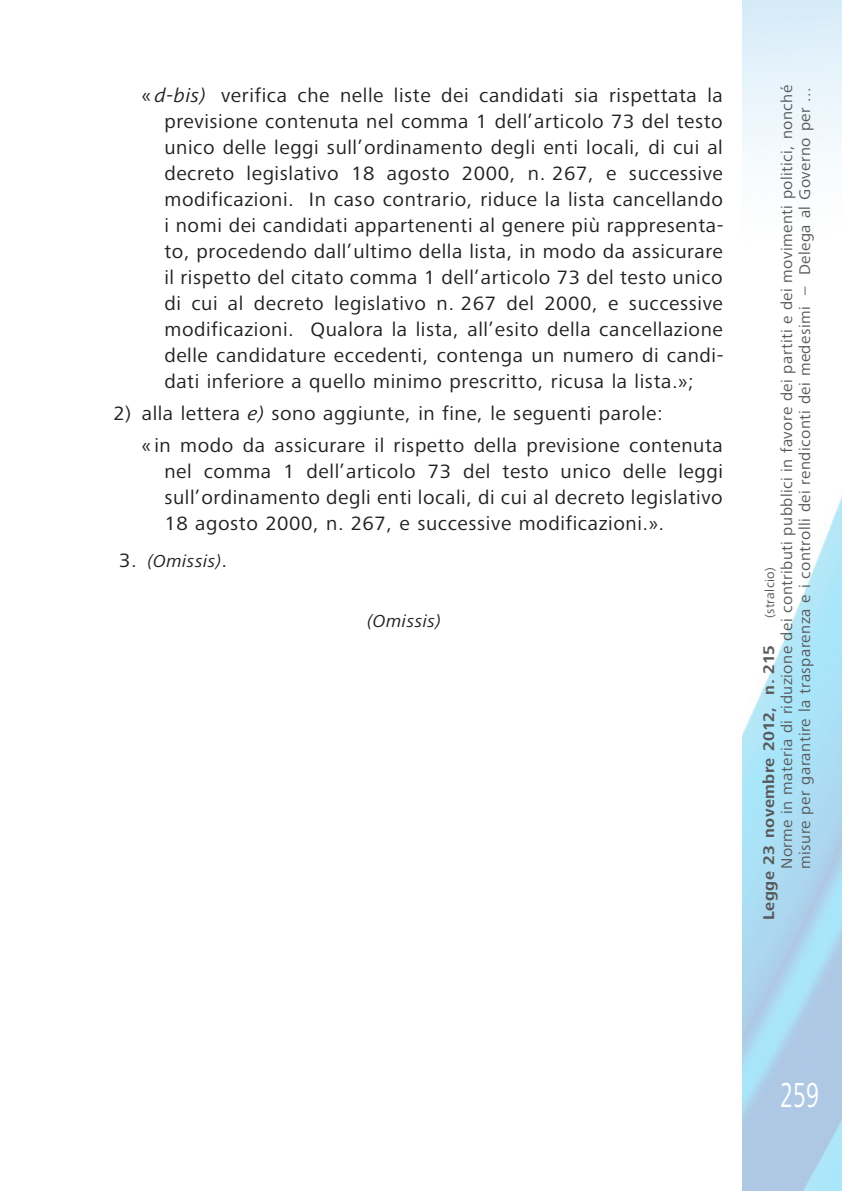
<style>
.page{position:relative;width:842px;height:1191px;background:#fff}
.page>*{position:absolute;margin:0;border:0;box-sizing:border-box;transform-origin:0 0}
.t1{font:36px "Frutiger Next Pro";color:#fff;scale:.67 1}
.t2{font:20px/26px "Frutiger Next Pro";letter-spacing:.025em;color:#231f20;text-align:justify;scale:1.05 1}
.t3{font:italic 18px "Frutiger Next Pro";letter-spacing:.025em;color:#231f20;scale:1.05 1}
.t4{font:16px/18px "Frutiger Next Pro";letter-spacing:.025em;color:#57585a;scale:1.05 1}
.t5{font:700 16px "Frutiger Next Pro";letter-spacing:.03em;color:#57585a;scale:1.05 1}
.t6{font:13px "Frutiger Next Pro";letter-spacing:.025em;color:#57585a;scale:1.05 1}
.s1{font-style:italic}
.s2{font-style:normal;font-size:20px}
</style>
<div class="page">
<img style="left:743px;top:0;width:99px;height:1191px">
<p class="t2" style="left:164px;top:84px;width:534px;text-indent:-23px">« <span class="s1">d-bis)</span> verifica che nelle liste dei candidati sia rispettata la previsione contenuta nel comma 1 dell’articolo 73 del testo unico delle leggi sull’ordinamento degli enti locali, di cui al decreto legislativo 18 agosto 2000, n. 267, e successive modificazioni. In caso contrario, riduce la lista cancellando i nomi dei candidati appartenenti al genere più rappresenta&shy;to, procedendo dall’ultimo della lista, in modo da assicurare il rispetto del citato comma 1 dell’articolo 73 del testo unico di cui al decreto legislativo n. 267 del 2000, e successive modificazioni. Qualora la lista, all’esito della cancellazione delle candidature eccedenti, contenga un numero di candi&shy;dati inferiore a quello minimo prescritto, ricusa la lista.»;</p>
<p class="t2" style="left:113px;top:402px;width:525px">2) alla lettera <span class="s1">e)</span> sono aggiunte, in fine, le seguenti parole:</p>
<p class="t2" style="left:164px;top:434px;width:533px;text-indent:-23px">« in modo da assicurare il rispetto della previsione contenuta nel comma 1 dell’articolo 73 del testo unico delle leggi sull’ordinamento degli enti locali, di cui al decreto legislativo 18 agosto 2000, n. 267, e successive modificazioni.».</p>
<p class="t3" style="left:119px;top:554px;width:105px"><span class="s2">3.</span> (Omissis)<span class="s2">.</span></p>
<p class="t3" style="left:367px;top:614px;width:72px">(Omissis)</p>
<p class="t4" style="left:779px;top:869px;width:748px;rotate:-90deg">Norme in materia di riduzione dei contributi pubblici in favore dei partiti e dei movimenti politici, nonché misure per garantire la trasparenza e i controlli dei rendiconti dei medesimi – Delega al Governo per ...</p>
<p class="t6" style="left:765px;top:618px;width:50px;rotate:-90deg">(stralcio)</p>
<p class="t5" style="left:763px;top:920px;width:263px;rotate:-90deg">Legge 23 novembre 2012, n. 215</p>
<p class="t1" style="left:780px;top:1081px;width:60px">259</p>
</div>
